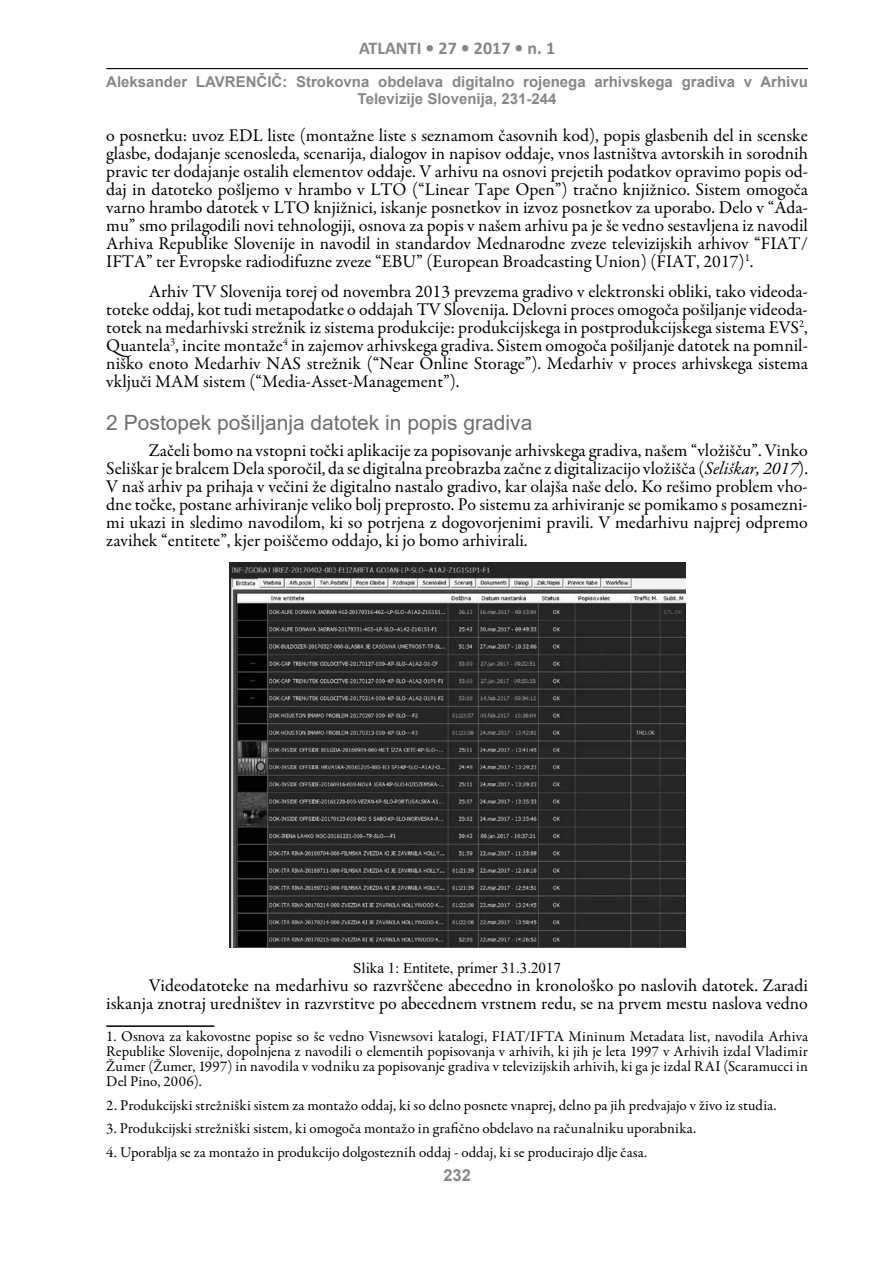
<style>
.page{position:relative;width:893px;height:1263px;background:#fff}
.page>*{position:absolute;margin:0;border:0;box-sizing:border-box;transform-origin:0 0}
.t1{font:21px "Arial";color:#706f6f}
.t2{font:18px/18px "Garamond Premr Pro";color:#000;text-align:justify}
.t3{font:700 18px "Calibri";color:#878787}
.t4{font:700 16.5px "Arial";color:#878787}
.t5{font:15px/15px "Garamond Premr Pro";letter-spacing:.005em;color:#000;text-align:justify}
.t6{font:700 15px/16.5px "Arial";color:#878787;text-align:center}
.t7{font:15px "Times New Roman";color:#000}
.s1{font-style:italic}
</style>
<div class="page">
<hr style="left:106px;top:68px;width:702px;height:1px;background:#000">
<img style="left:229px;top:563px;width:456px;height:384px">
<hr style="left:106px;top:1025px;width:108px;height:2px;background:#000">
<p class="t3" style="left:359px;top:35px;width:198px">ATLANTI • 27 • 2017 • n. 1</p>
<p class="t6" style="left:106px;top:74px;width:703px">Aleksander LAVRENČIČ: Strokovna obdelava digitalno rojenega arhivskega gradiva v Arhivu<br>Televizije Slovenija, 231-244</p>
<p class="t2" style="left:106px;top:126px;width:703px">o posnetku: uvoz EDL liste (montažne liste s seznamom časovnih kod), popis glasbenih del in scenske glasbe, dodajanje scenosleda, scenarija, dialogov in napisov oddaje, vnos lastništva avtorskih in sorodnih pravic ter dodajanje ostalih elementov oddaje. V arhivu na osnovi prejetih podatkov opravimo popis od&shy;daj in datoteko pošljemo v hrambo v LTO (“Linear Tape Open”) tračno knjižnico. Sistem omogoča varno hrambo datotek v LTO knjižnici, iskanje posnetkov in izvoz posnetkov za uporabo. Delo v “Ada&shy;mu” smo prilagodili novi tehnologiji, osnova za popis v našem arhivu pa je še vedno sestavljena iz navodil Arhiva Republike Slovenije in navodil in standardov Mednarodne zveze televizijskih arhivov “FIAT/ IFTA” ter Evropske radiodifuzne zveze “EBU” (European Broadcasting Union) (FIAT, 2017)<sup>1</sup>.</p>
<p class="t2" style="left:106px;top:283px;width:703px;text-indent:43px">Arhiv TV Slovenija torej od novembra 2013 prevzema gradivo v elektronski obliki, tako videoda&shy;toteke oddaj, kot tudi metapodatke o oddajah TV Slovenija. Delovni proces omogoča pošiljanje videoda&shy;totek na medarhivski strežnik iz sistema produkcije: produkcijskega in postprodukcijskega sistema EVS<sup>2</sup>, Quantela<sup>3</sup>, incite montaže<sup>4</sup> in zajemov arhivskega gradiva. Sistem omogoča pošiljanje datotek na pomnil&shy;niško enoto Medarhiv NAS strežnik (“Near Online Storage”). Medarhiv v proces arhivskega sistema vključi MAM sistem (“Media-Asset-Management”).</p>
<p class="t1" style="left:106px;top:408px;width:428px">2 Postopek pošiljanja datotek in popis gradiva</p>
<p class="t2" style="left:106px;top:442px;width:703px;text-indent:43px">Začeli bomo na vstopni točki aplikacije za popisovanje arhivskega gradiva, našem “vložišču”. Vinko Seliškar je bralcem Dela sporočil, da se digitalna preobrazba začne z digitalizacijo vložišča (<span class="s1">Seliškar, 2017</span>).<br>V naš arhiv pa prihaja v večini že digitalno nastalo gradivo, kar olajša naše delo. Ko rešimo problem vho&shy;dne točke, postane arhiviranje veliko bolj preprosto. Po sistemu za arhiviranje se pomikamo s posamezni&shy;mi ukazi in sledimo navodilom, ki so potrjena z dogovorjenimi pravili. V medarhivu najprej odpremo zavihek “entitete”, kjer poiščemo oddajo, ki jo bomo arhivirali.</p>
<p class="t7" style="left:353px;top:957px;width:209px">Slika 1: Entitete, primer 31.3.2017</p>
<p class="t2" style="left:106px;top:976px;width:703px;text-align:right">Videodatoteke na medarhivu so razvrščene abecedno in kronološko po naslovih datotek. Zaradi iskanja znotraj uredništev in razvrstitve po abecednem vrstnem redu, se na prvem mestu naslova vedno</p>
<p class="t5" style="left:106px;top:1029px;width:703px">1. Osnova za kakovostne popise so še vedno Visnewsovi katalogi, FIAT/IFTA Mininum Metadata list, navodila Arhiva Republike Slovenije, dopolnjena z navodili o elementih popisovanja v arhivih, ki jih je leta 1997 v Arhivih izdal Vladimir Žumer (Žumer, 1997) in navodila v vodniku za popisovanje gradiva v televizijskih arhivih, ki ga je izdal RAI (Scaramucci in Del Pino, 2006).</p>
<p class="t5" style="left:106px;top:1098px;width:672px">2. Produkcijski strežniški sistem za montažo oddaj, ki so delno posnete vnaprej, delno pa jih predvajajo v živo iz studia.</p>
<p class="t5" style="left:106px;top:1121px;width:591px">3. Produkcijski strežniški sistem, ki omogoča montažo in grafično obdelavo na računalniku uporabnika.</p>
<p class="t5" style="left:106px;top:1145px;width:542px">4. Uporablja se za montažo in produkcijo dolgosteznih oddaj - oddaj, ki se producirajo dlje časa.</p>
<p class="t4" style="left:443px;top:1164px;width:29px">232</p>
</div>
